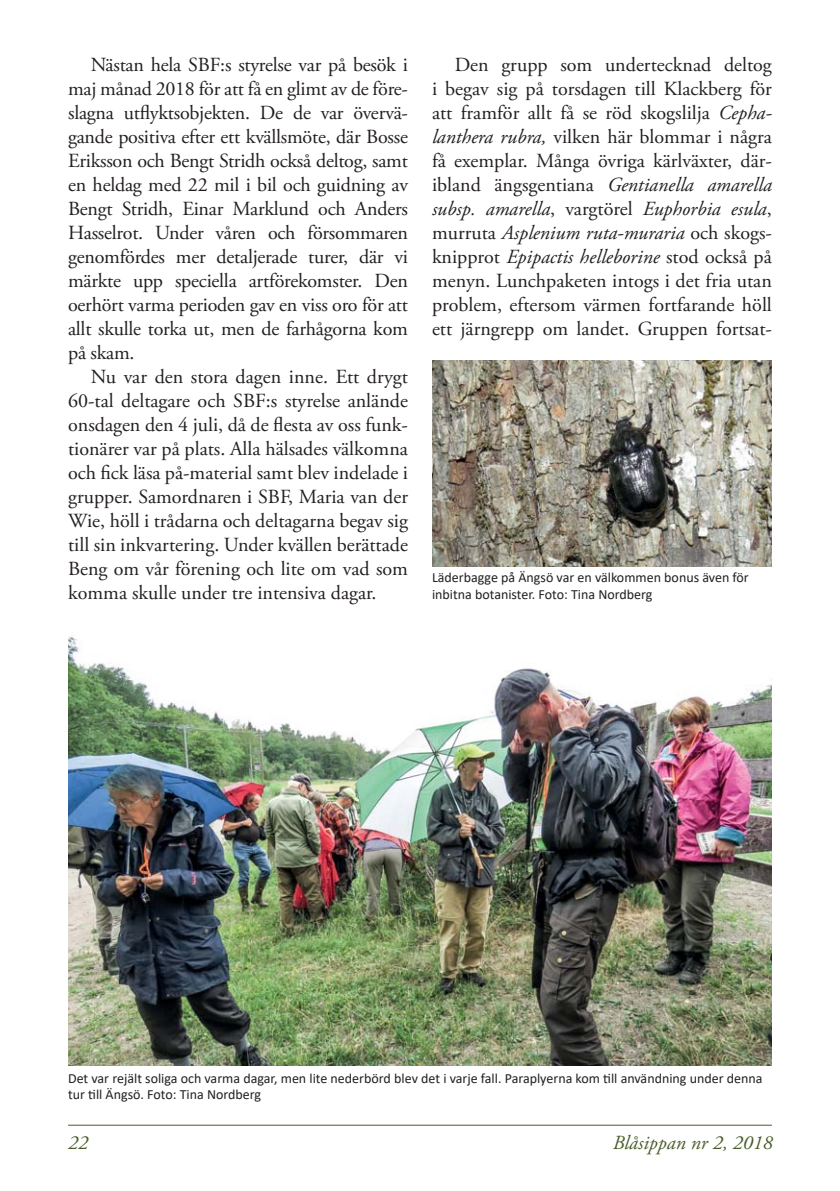
<style>
.page{position:relative;width:840px;height:1191px;background:#fff}
.page>*{position:absolute;margin:0;border:0;box-sizing:border-box;transform-origin:0 0}
.t1{font:20px/24px "Adobe Garamond Pro";color:#231f20;text-align:justify}
.t2{font:italic 20px "Adobe Garamond Pro";color:#495c28}
.t3{font:14px/16.8px "Calibri";color:#231f20}
.s1{font-style:italic}
</style>
<div class="page">
<hr style="left:68px;top:1124px;width:703px;height:1px;background:#495c28">
<img style="left:68px;top:637px;width:703px;height:428px">
<img style="left:432px;top:360px;width:339px;height:206px">
<p class="t1" style="left:68px;top:55px;width:341px;text-indent:23px">Nästan hela SBF:s styrelse var på besök i maj månad 2018 för att få en glimt av de före - slagna utflyktsobjekten. De de var övervä&shy;gande positiva efter ett kvällsmöte, där Bosse Eriksson och Bengt Stridh också deltog, samt en heldag med 22 mil i bil och guidning av Bengt Stridh, Einar Marklund och Anders Hasselrot. Under våren och försommaren genomfördes mer detaljerade turer, där vi märkte upp speciella artförekomster. Den oerhört varma perioden gav en viss oro för att allt skulle torka ut, men de farhågorna kom på skam.</p>
<p class="t1" style="left:68px;top:367px;width:341px;text-indent:23px">Nu var den stora dagen inne. Ett drygt 60-tal deltagare och SBF:s styrelse anlände onsdagen den 4 juli, då de flesta av oss funk&shy;tionärer var på plats. Alla hälsades välkomna och fick läsa på-material samt blev indelade i grupper. Samordnaren i SBF, Maria van der Wie, höll i trådarna och deltagarna begav sig till sin inkvartering. Under kvällen berättade Beng om vår förening och lite om vad som komma skulle under tre intensiva dagar.</p>
<p class="t1" style="left:432px;top:55px;width:341px;text-indent:23px">Den grupp som undertecknad deltog i begav sig på torsdagen till Klackberg för att framför allt få se röd skogslilja <span class="s1">Cepha&shy;lanthera rubra,</span> vilken här blommar i några få exemplar. Många övriga kärlväxter, där&shy;ibland ängsgentiana <span class="s1">Gentianella amarella subsp. amarella</span>, vargtörel <span class="s1">Euphorbia esula</span>, murruta <span class="s1">Asplenium ruta-muraria</span> och skogs&shy;knipprot <span class="s1">Epipactis helleborine</span> stod också på menyn. Lunchpaketen intogs i det fria utan problem, eftersom värmen fortfarande höll ett järngrepp om landet. Gruppen fortsat-</p>
<p class="t3" style="left:432px;top:570px;width:318px">Läderbagge på Ängsö var en välkommen bonus även för inbitna botanister. Foto: Tina Nordberg</p>
<p class="t3" style="left:68px;top:1070px;width:695px">Det var rejält soliga och varma dagar, men lite nederbörd blev det i varje fall. Paraplyerna kom ll användning under denna tur ll Ängsö. Foto: Tina Nordberg</p>
<p class="t2" style="left:68px;top:1134px;width:21px">22</p>
<p class="t2" style="left:612px;top:1134px;width:161px">Blåsippan nr 2, 2018</p>
</div>
